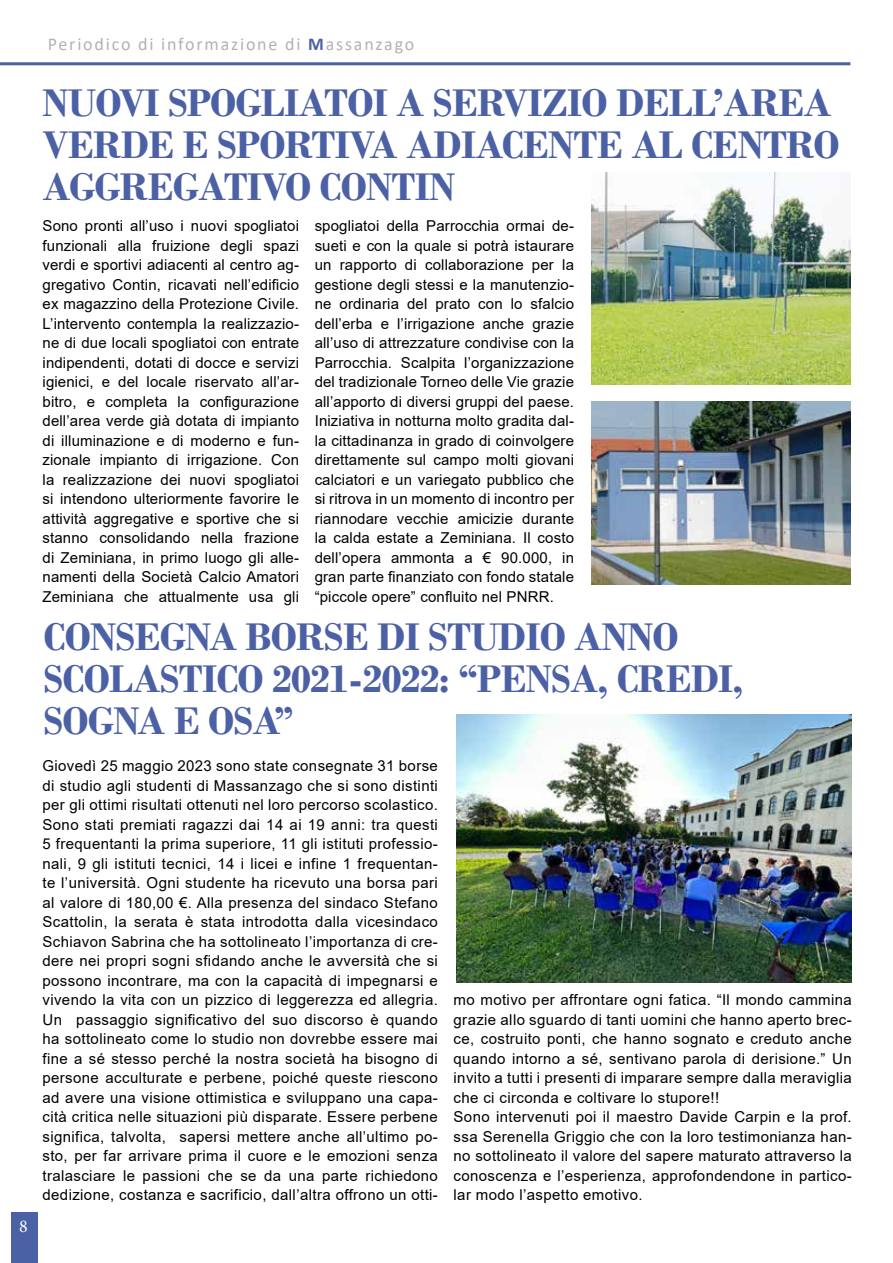
<style>
.page{position:relative;width:893px;height:1263px;background:#fff}
.page>*{position:absolute;margin:0;border:0;box-sizing:border-box;transform-origin:0 0}
.t1{font:700 40.5px/42px "Bodoni";letter-spacing:-.02em;color:#4c61a5}
.t2{font:18px "Calibri";letter-spacing:.1em;color:#b3b2b2}
.t3{font:18px "Minion Pro";color:#fff}
.t4{font:15px/19.5px "Arial";letter-spacing:.025em;color:#000;text-align:justify}
.s1{font-weight:700;color:#4a61a6}
</style>
<div class="page">
<div style="left:11px;top:1212px;width:26px;height:51px;background:#4a61a6"></div>
<hr style="left:0;top:62px;width:850px;height:3px;background:#4a61a6">
<img style="left:591px;top:402px;width:259px;height:183px">
<img style="left:591px;top:172px;width:259px;height:213px">
<img style="left:456px;top:714px;width:395px;height:268px">
<p class="t3" style="left:19px;top:1214px;width:10px">8</p>
<p class="t2" style="left:48px;top:31px;width:368px">Periodico di informazione di <span class="s1">M</span>assanzago</p>
<h1 class="t1" style="left:43px;top:82px;width:798px">NUOVI SPOGLIATOI A SERVIZIO DELL’AREA<br>VERDE E SPORTIVA ADIACENTE AL CENTRO<br>AGGREGATIVO CONTIN</h1>
<p class="t4" style="left:43px;top:216px;width:258px">Sono pronti all’uso i nuovi spogliatoi funzionali alla fruizione degli spazi verdi e sportivi adiacenti al centro ag&shy;gregativo Contin, ricavati nell’edificio ex magazzino della Protezione Civile.<br>L’intervento contempla la realizzazio&shy;ne di due locali spogliatoi con entrate indipendenti, dotati di docce e servizi igienici, e del locale riservato all’ar&shy;bitro, e completa la configurazione dell’area verde già dotata di impianto di illuminazione e di moderno e fun&shy;zionale impianto di irrigazione. Con la realizzazione dei nuovi spogliatoi si intendono ulteriormente favorire le attività aggregative e sportive che si stanno consolidando nella frazione di Zeminiana, in primo luogo gli alle&shy;namenti della Società Calcio Amatori Zeminiana che attualmente usa gli</p>
<p class="t4" style="left:315px;top:216px;width:261px">spogliatoi della Parrocchia ormai de&shy;sueti e con la quale si potrà istaurare un rapporto di collaborazione per la gestione degli stessi e la manutenzio&shy;ne ordinaria del prato con lo sfalcio dell’erba e l’irrigazione anche grazie all’uso di attrezzature condivise con la Parrocchia. Scalpita l’organizzazione del tradizionale Torneo delle Vie grazie all’apporto di diversi gruppi del paese.<br>Iniziativa in notturna molto gradita dal&shy;la cittadinanza in grado di coinvolgere direttamente sul campo molti giovani calciatori e un variegato pubblico che si ritrova in un momento di incontro per riannodare vecchie amicizie durante la calda estate a Zeminiana. Il costo dell’opera ammonta a € 90.000, in gran parte finanziato con fondo statale “piccole opere” confluito nel PNRR.</p>
<h1 class="t1" style="left:44px;top:615px;width:701px">CONSEGNA BORSE DI STUDIO ANNO<br>SCOLASTICO 2021-2022: “PENSA, CREDI,<br>SOGNA E OSA”</h1>
<p class="t4" style="left:43px;top:756px;width:397px">Giovedì 25 maggio 2023 sono state consegnate 31 borse di studio agli studenti di Massanzago che si sono distinti per gli ottimi risultati ottenuti nel loro percorso scolastico.<br>Sono stati premiati ragazzi dai 14 ai 19 anni: tra questi 5 frequentanti la prima superiore, 11 gli istituti professio&shy;nali, 9 gli istituti tecnici, 14 i licei e infine 1 frequentan&shy;te l’università. Ogni studente ha ricevuto una borsa pari al valore di 180,00 €. Alla presenza del sindaco Stefano Scattolin, la serata è stata introdotta dalla vicesindaco Schiavon Sabrina che ha sottolineato l’importanza di cre&shy;dere nei propri sogni sfidando anche le avversità che si possono incontrare, ma con la capacità di impegnarsi e vivendo la vita con un pizzico di leggerezza ed allegria.<br>Un passaggio significativo del suo discorso è quando ha sottolineato come lo studio non dovrebbe essere mai fine a sé stesso perché la nostra società ha bisogno di persone acculturate e perbene, poiché queste riescono ad avere una visione ottimistica e sviluppano una capa&shy;cità critica nelle situazioni più disparate. Essere perbene significa, talvolta, sapersi mettere anche all’ultimo po&shy;sto, per far arrivare prima il cuore e le emozioni senza tralasciare le passioni che se da una parte richiedono dedizione, costanza e sacrificio, dall’altra offrono un otti-</p>
<p class="t4" style="left:454px;top:990px;width:400px;text-align:left">mo motivo per affrontare ogni fatica. “Il mondo cammina grazie allo sguardo di tanti uomini che hanno aperto brec&shy;ce, costruito ponti, che hanno sognato e creduto anche quando intorno a sé, sentivano parola di derisione.” Un invito a tutti i presenti di imparare sempre dalla meraviglia che ci circonda e coltivare lo stupore!!<br>Sono intervenuti poi il maestro Davide Carpin e la prof. ssa Serenella Griggio che con la loro testimonianza han&shy;no sottolineato il valore del sapere maturato attraverso la conoscenza e l’esperienza, approfondendone in partico&shy;lar modo l’aspetto emotivo.</p>
</div>
